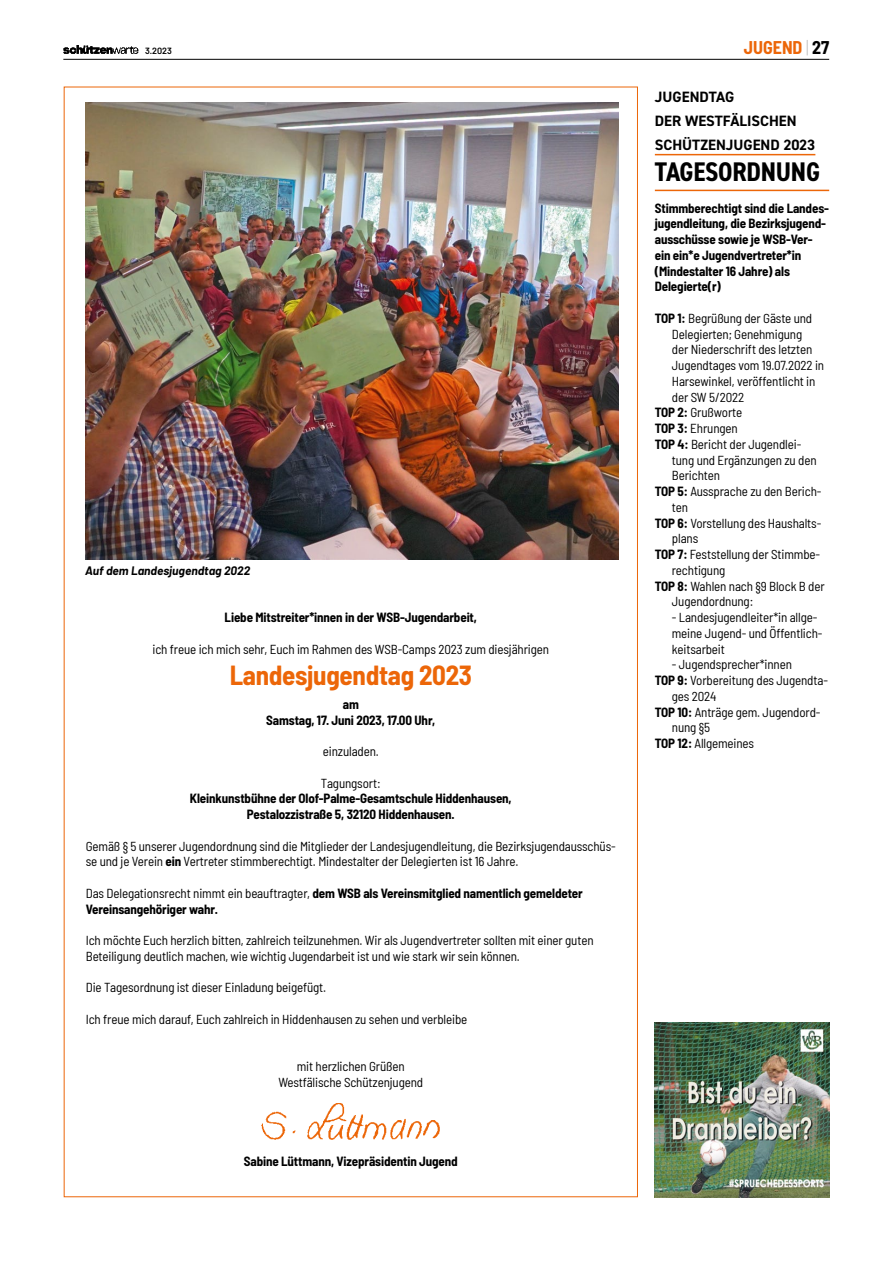
<style>
.page{position:relative;width:893px;height:1263px;background:#fff}
.page>*{position:absolute;margin:0;border:0;box-sizing:border-box;transform-origin:0 0}
.t1{font:700 semi-condensed 27px "Barlow";letter-spacing:-.01em;color:#ec6608}
.t2{font:700 condensed 27px "DIN2014";letter-spacing:-.01em;color:#000}
.t3{font:700 semi-condensed 18px "Barlow";color:#ec6608}
.t4{font:700 15px/23.7px "DIN2014";color:#000}
.t5{font:semi-condensed 13.05px/15.8px "Barlow";letter-spacing:-.01em;color:#000}
.t6{font:700 semi-condensed 13.05px/15.8px "Barlow";letter-spacing:-.01em;color:#000;text-align:center}
.t7{font:italic 700 12px "Barlow";color:#000}
.t8{font:600 9px "Barlow";color:#000}
.s1{font-weight:200;color:#aaa}
.s2{color:#000}
.s3{font-weight:700}
.s4{font-weight:400}
</style>
<div class="page">
<hr style="left:63px;top:59px;width:766px;height:1px;background:#000">
<img style="left:63px;top:46px;width:76px;height:8px">
<img style="left:261px;top:1103px;width:179px;height:37px">
<hr style="left:655px;top:154px;width:160px;height:1px;background:#ec6608">
<hr style="left:655px;top:190px;width:174px;height:1px;background:#ec6608">
<img style="left:85px;top:102px;width:534px;height:457px">
<img style="left:655px;top:1023px;width:174px;height:174px">
<p class="t8" style="left:145px;top:44px;width:28px">3.2023</p>
<h2 class="t3" style="left:744px;top:34px;width:87px">JUGEND <span class="s1">|</span> <span class="s2">27</span></h2>
<p class="t7" style="left:85px;top:562px;width:167px">Auf dem Landesjugendtag 2022</p>
<p class="t6" style="left:225px;top:609px;width:254px">Liebe Mitstreiter*innen in der WSB-Jugendarbeit,</p>
<p class="t5" style="left:153px;top:640px;width:398px">ich freue ich mich sehr, Euch im Rahmen des WSB-Camps 2023 zum diesjährigen</p>
<h1 class="t1" style="left:230px;top:656px;width:244px">Landesjugendtag 2023</h1>
<p class="t6" style="left:266px;top:695px;width:171px">am<br>Samstag, 17. Juni 2023, 17.00 Uhr,</p>
<p class="t5" style="left:323px;top:742px;width:57px">einzuladen.</p>
<p class="t5" style="left:321px;top:774px;width:61px">Tagungsort:</p>
<p class="t6" style="left:190px;top:790px;width:323px">Kleinkunstbühne der Olof-Palme-Gesamtschule Hiddenhausen,<br>Pestalozzistraße 5, 32120 Hiddenhausen.</p>
<p class="t5" style="left:86px;top:837px;width:531px">Gemäß § 5 unserer Jugendordnung sind die Mitglieder der Landesjugendleitung, die Bezirksjugendausschüs&shy;se und je Verein <span class="s3">ein</span> Vertreter stimmberechtigt. Mindestalter der Delegierten ist 16 Jahre.</p>
<p class="t6" style="left:86px;top:884px;width:499px;text-align:left"><span class="s4">Das Delegationsrecht nimmt ein beauftragter,</span> dem WSB als Vereinsmitglied namentlich gemeldeter<br>Vereinsangehöriger wahr.</p>
<p class="t5" style="left:86px;top:931px;width:509px">Ich möchte Euch herzlich bitten, zahlreich teilzunehmen. Wir als Jugendvertreter sollten mit einer guten<br>Beteiligung deutlich machen, wie wichtig Jugendarbeit ist und wie stark wir sein können.</p>
<p class="t5" style="left:86px;top:979px;width:242px">Die Tagesordnung ist dieser Einladung beigefügt.</p>
<p class="t5" style="left:86px;top:1010px;width:383px">Ich freue mich darauf, Euch zahlreich in Hiddenhausen zu sehen und verbleibe</p>
<p class="t5" style="left:278px;top:1057px;width:146px;text-align:center">mit herzlichen Grüßen<br>Westfälische Schützenjugend</p>
<p class="t6" style="left:244px;top:1152px;width:215px">Sabine Lüttmann, Vizepräsidentin Jugend</p>
<p class="t4" style="left:655px;top:85px;width:162px">JUGENDTAG<br>DER WESTFÄLISCHEN<br>SCHÜTZENJUGEND 2023</p>
<h1 class="t2" style="left:655px;top:154px;width:167px">TAGESORDNUNG</h1>
<p class="t6" style="left:655px;top:199px;width:176px;text-align:left">Stimmberechtigt sind die Landes&shy;jugendleitung, die Bezirksjugend&shy;ausschüsse sowie je WSB-Ver&shy;ein ein*e Jugendvertreter*in (Mindestalter 16 Jahre) als<br>Delegierte(r)</p>
<p class="t5" style="left:655px;top:309px;width:159px"><span class="s3">TOP 1:</span> Begrüßung der Gäste und</p>
<p class="t5" style="left:672px;top:325px;width:132px">Delegierten; Genehmigung</p>
<p class="t5" style="left:672px;top:341px;width:142px">der Niederschrift des letzten</p>
<p class="t5" style="left:672px;top:357px;width:154px">Jugendtages vom 19.07.2022 in</p>
<p class="t5" style="left:672px;top:372px;width:145px">Harsewinkel, veröffentlicht in</p>
<p class="t5" style="left:672px;top:388px;width:74px">der SW 5/2022</p>
<p class="t5" style="left:655px;top:404px;width:89px"><span class="s3">TOP 2:</span> Grußworte</p>
<p class="t5" style="left:655px;top:420px;width:85px"><span class="s3">TOP 3:</span> Ehrungen</p>
<p class="t5" style="left:655px;top:435px;width:148px"><span class="s3">TOP 4:</span> Bericht der Jugendlei-</p>
<p class="t5" style="left:672px;top:451px;width:146px">tung und Ergänzungen zu den</p>
<p class="t5" style="left:672px;top:467px;width:50px">Berichten</p>
<p class="t5" style="left:655px;top:483px;width:168px"><span class="s3">TOP 5:</span> Aussprache zu den Berich-</p>
<p class="t5" style="left:672px;top:498px;width:18px">ten</p>
<p class="t5" style="left:655px;top:514px;width:168px"><span class="s3">TOP 6:</span> Vorstellung des Haushalts-</p>
<p class="t5" style="left:672px;top:530px;width:28px">plans</p>
<p class="t5" style="left:655px;top:546px;width:167px"><span class="s3">TOP 7:</span> Feststellung der Stimmbe-</p>
<p class="t5" style="left:672px;top:561px;width:55px">rechtigung</p>
<p class="t5" style="left:655px;top:577px;width:171px"><span class="s3">TOP 8:</span> Wahlen nach §9 Block B der</p>
<p class="t5" style="left:672px;top:593px;width:83px">Jugendordnung:</p>
<p class="t5" style="left:672px;top:609px;width:152px">- Landesjugendleiter*in allge&shy;meine Jugend- und Öffentlich&shy;keitsarbeit</p>
<p class="t5" style="left:672px;top:656px;width:122px">- Jugendsprecher*innen</p>
<p class="t5" style="left:655px;top:672px;width:175px"><span class="s3">TOP 9:</span> Vorbereitung des Jugendta-</p>
<p class="t5" style="left:672px;top:687px;width:46px">ges 2024</p>
<p class="t5" style="left:655px;top:703px;width:167px"><span class="s3">TOP 10:</span> Anträge gem. Jugendord-</p>
<p class="t5" style="left:672px;top:719px;width:40px">nung §5</p>
<p class="t5" style="left:655px;top:735px;width:101px"><span class="s3">TOP 12:</span> Allgemeines</p>
</div>
